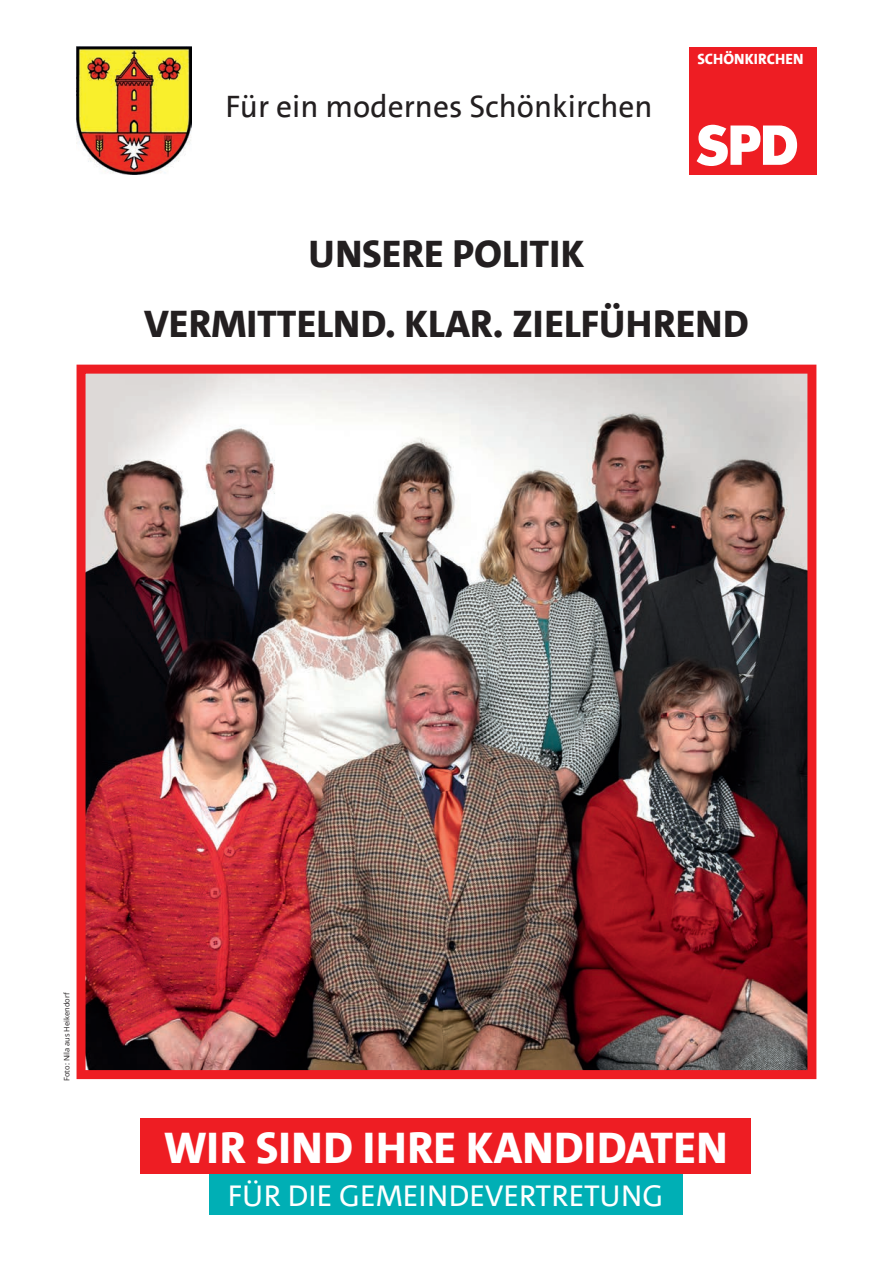
<style>
.page{position:relative;width:893px;height:1263px;background:#fff}
.page>*{position:absolute;margin:0;border:0;box-sizing:border-box;transform-origin:0 0}
.t1{font:800 45px "SPD The Sans Versal";color:#fff}
.t2{font:800 39px/70.3px "SPD The Sans Versal";color:#231f20;text-align:center}
.t3{font:31.5px "SPD The Sans";color:#231f20}
.t4{font:30.45px "SPD The Sans Versal";color:#fff}
.t5{font:800 15px "SPD The Sans Versal";color:#fff}
.t6{font:7.5px "Open Sans";color:#231f20}
</style>
<div class="page">
<img style="left:76px;top:46px;width:741px;height:1169px">
<p class="t3" style="left:225px;top:86px;width:429px">Für ein modernes Schönkirchen</p>
<p class="t5" style="left:697px;top:50px;width:108px">SCHÖNKIRCHEN</p>
<p class="t2" style="left:144px;top:219px;width:606px">UNSERE POLITIK<br>VERMITTELND. KLAR. ZIELFÜHREND</p>
<p class="t6" style="left:62px;top:1081px;width:90px;rotate:-90deg">Foto: Nila aus Heikendorf</p>
<p class="t1" style="left:164px;top:1119px;width:565px">WIR SIND IHRE KANDIDATEN</p>
<p class="t4" style="left:228px;top:1176px;width:437px">FÜR DIE GEMEINDEVERTRETUNG</p>
</div>
